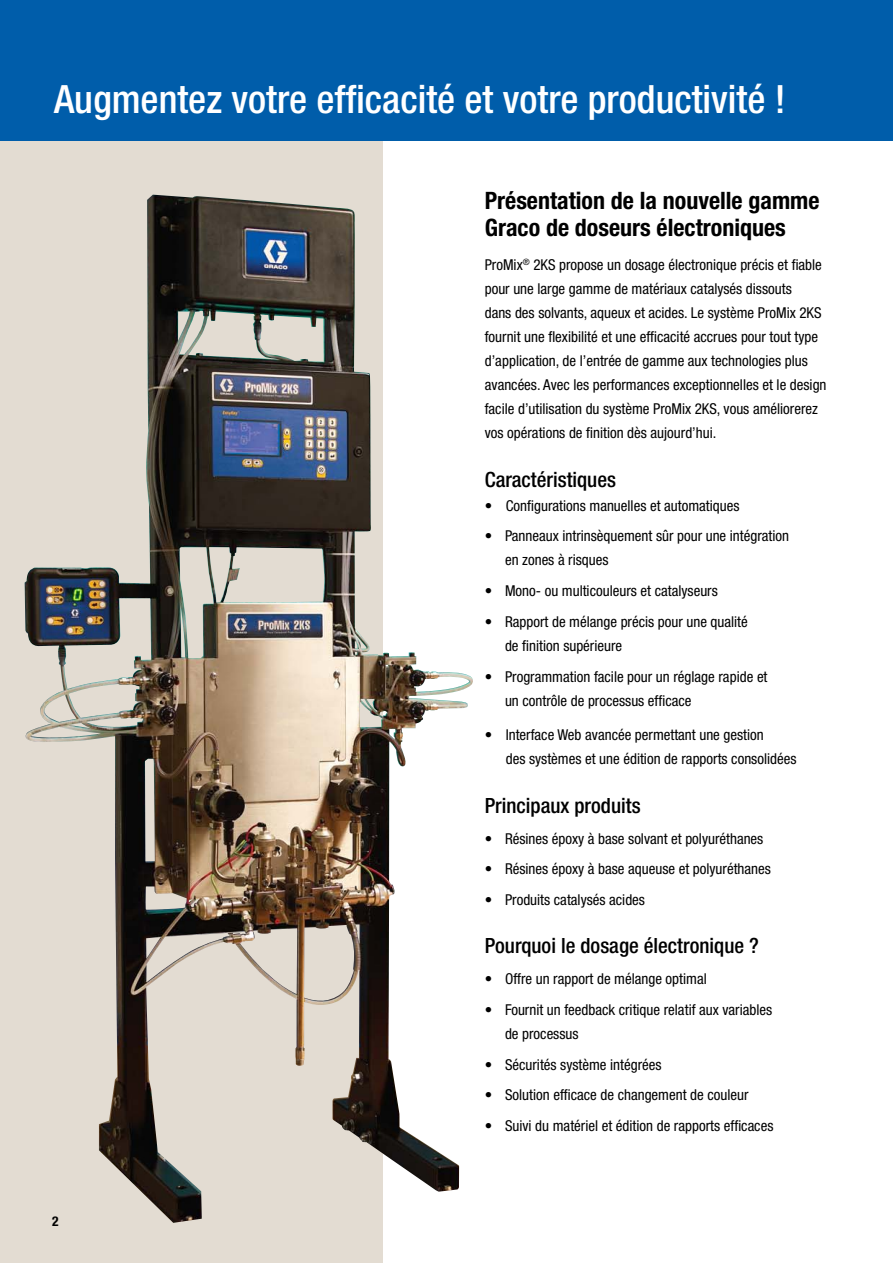
<style>
.page{position:relative;width:893px;height:1263px;background:#fff}
.page>*{position:absolute;margin:0;border:0;box-sizing:border-box;transform-origin:0 0}
.t1{font:500 condensed 39px "Helvetica Neue LT Std";color:#fff}
.t2{font:700 condensed 24px/27px "Helvetica Neue LT Std";color:#000}
.t3{font:500 condensed 21px "Helvetica Neue LT Std";color:#000}
.t4{font:condensed 15px/24px "Helvetica Neue LT Std";color:#000}
.t5{font:700 condensed 13.5px "Helvetica Neue LT Std";color:#000}
.s1{font-weight:700}
</style>
<div class="page">
<div style="left:0;top:140px;width:383px;height:1123px;background:#e3dcd2"></div>
<div style="left:0;top:0;width:893px;height:140px;background:#005daa"></div>
<img style="left:24px;top:195px;width:449px;height:1028px">
<h1 class="t1" style="left:54px;top:85px;width:733px">Augmentez votre efficacité et votre productivité !</h1>
<p class="t5" style="left:52px;top:1216px;width:8px">2</p>
<h2 class="t2" style="left:485px;top:189px;width:336px">Présentation de la nouvelle gamme<br>Graco de doseurs électroniques</h2>
<p class="t4" style="left:485px;top:255px;width:343px">ProMix<sup>®</sup> 2KS propose un dosage électronique précis et fiable pour une large gamme de matériaux catalysés dissouts<br>dans des solvants, aqueux et acides. Le système ProMix 2KS fournit une flexibilité et une efficacité accrues pour tout type d’application, de l’entrée de gamme aux technologies plus avancées. Avec les performances exceptionnelles et le design facile d’utilisation du système ProMix 2KS, vous améliorerez vos opérations de finition dès aujourd’hui.</p>
<h3 class="t3" style="left:485px;top:472px;width:133px">Caractéristiques</h3>
<p class="t4" style="left:485px;top:495px;width:256px"><span class="s1">•</span> Configurations manuelles et automatiques</p>
<p class="t4" style="left:505px;top:526px;width:286px;text-indent:-20px">• Panneaux intrinsèquement sûr pour une intégration en zones à risques</p>
<p class="t4" style="left:485px;top:581px;width:235px">• Mono- ou multicouleurs et catalyseurs</p>
<p class="t4" style="left:505px;top:611px;width:244px;text-indent:-20px">• Rapport de mélange précis pour une qualité de finition supérieure</p>
<p class="t4" style="left:505px;top:666px;width:264px;text-indent:-20px">• Programmation facile pour un réglage rapide et un contrôle de processus efficace</p>
<p class="t4" style="left:506px;top:725px;width:292px;text-indent:-21px">• Interface Web avancée permettant une gestion<br>des systèmes et une édition de rapports consolidées</p>
<h3 class="t3" style="left:485px;top:798px;width:157px">Principaux produits</h3>
<p class="t4" style="left:485px;top:828px;width:280px">• Résines époxy à base solvant et polyuréthanes</p>
<p class="t4" style="left:485px;top:859px;width:288px">• Résines époxy à base aqueuse et polyuréthanes</p>
<p class="t4" style="left:485px;top:889px;width:162px">• Produits catalysés acides</p>
<h3 class="t3" style="left:485px;top:938px;width:276px">Pourquoi le dosage électronique ?</h3>
<p class="t4" style="left:485px;top:968px;width:223px">• Offre un rapport de mélange optimal</p>
<p class="t4" style="left:505px;top:999px;width:269px;text-indent:-20px">• Fournit un feedback critique relatif aux variables de processus</p>
<p class="t4" style="left:485px;top:1054px;width:178px">• Sécurités système intégrées</p>
<p class="t4" style="left:485px;top:1085px;width:265px">• Solution efficace de changement de couleur</p>
<p class="t4" style="left:485px;top:1115px;width:290px">• Suivi du matériel et édition de rapports efficaces</p>
</div>
